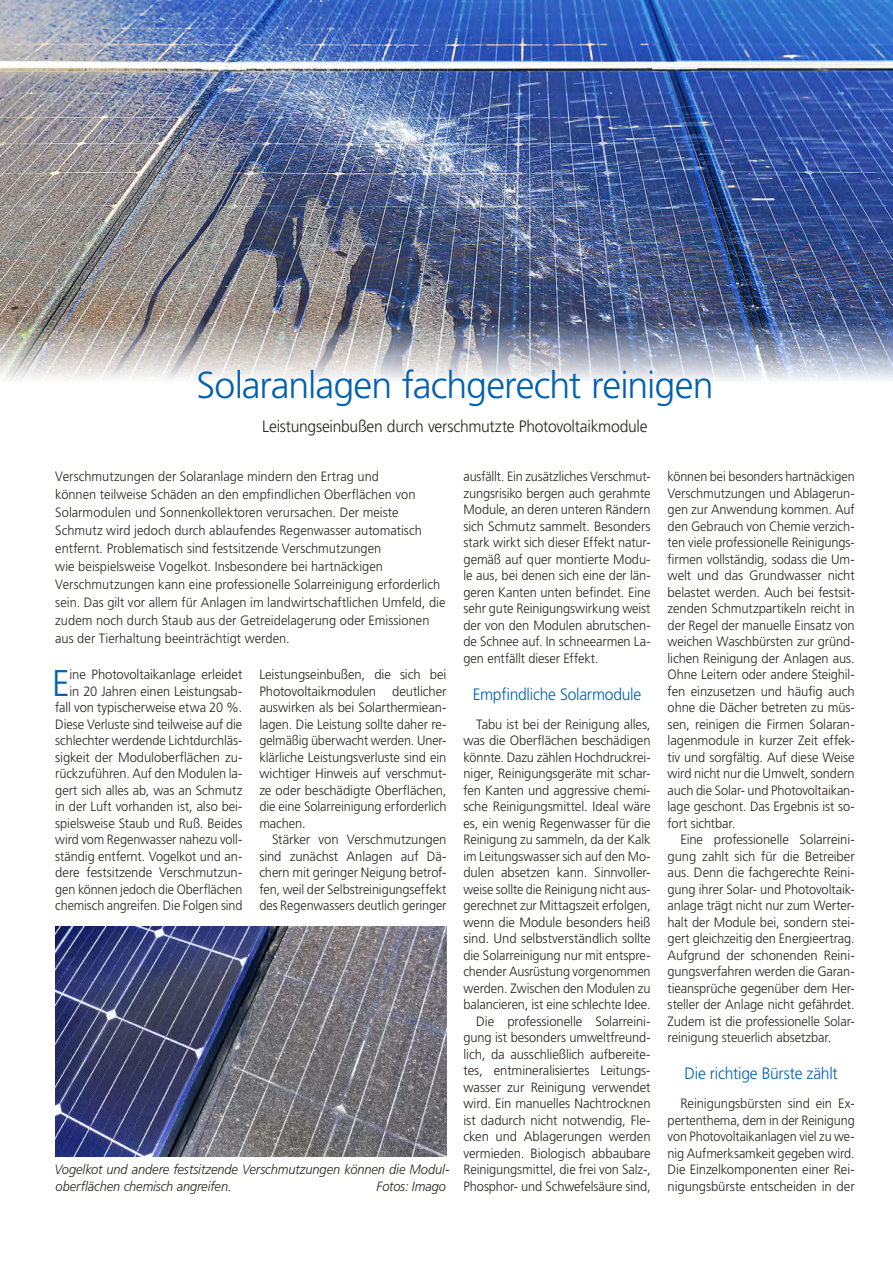
<style>
.page{position:relative;width:893px;height:1263px;background:#fff}
.page>*{position:absolute;margin:0;border:0;box-sizing:border-box;transform-origin:0 0}
.t1{font:300 37.5px "Frutiger LT Std";letter-spacing:-.025em;color:#0060b1}
.t2{font:300 37.2px "Frutiger LT Std";color:#0060b1;scale:.95 1}
.t3{font:300 16.5px "Frutiger LT Std";letter-spacing:-.015em;color:#28231d;scale:.95 1}
.t4{font:300 16.5px "Frutiger LT Std";letter-spacing:-.015em;color:#0060b1;scale:.95 1}
.t5{font:300 13.5px/16.5px "Frutiger LT Std";letter-spacing:-.005em;color:#28231d;text-align:justify}
.t6{font:300 13.5px/16.5px "Frutiger LT Std";letter-spacing:-.005em;color:#28231d;text-align:right;scale:.96 1}
.t7{font:300 13.5px/16.5px "Frutiger LT Std";letter-spacing:-.005em;color:#28231d;text-align:justify;scale:.93 1}
.t8{font:300 13.5px/18px "Frutiger LT Std";letter-spacing:-.005em;color:#28231d;scale:.95 1}
.t9{font:300 13.5px/16.5px "Frutiger LT Std";letter-spacing:-.005em;color:#28231d;text-align:justify;scale:.94 1}
.t10{font:italic 300 13.5px/16.5px "Frutiger LT Std";letter-spacing:-.01em;color:#28231d;scale:.95 1}
</style>
<div class="page">
<img style="left:0;top:0;width:893px;height:380px">
<img style="left:55px;top:926px;width:391px;height:230px">
<h1 class="t1" style="left:196px;top:364px;width:519px">Solaranlagen fachgerecht reinigen</h1>
<p class="t3" style="left:262px;top:416px;width:407px">Leistungseinbußen durch verschmutzte Photovoltaikmodule</p>
<p class="t8" style="left:55px;top:467px;width:412px">Verschmutzungen der Solaranlage mindern den Ertrag und<br>können teilweise Schäden an den empfindlichen Oberflächen von Solarmodulen und Sonnenkollektoren verursachen. Der meiste Schmutz wird jedoch durch ablaufendes Regenwasser automatisch entfernt. Problematisch sind festsitzende Verschmutzungen<br>wie beispielsweise Vogelkot. Insbesondere bei hartnäckigen Verschmutzungen kann eine professionelle Solarreinigung erforderlich sein. Das gilt vor allem für Anlagen im landwirtschaftlichen Umfeld, die zudem noch durch Staub aus der Getreidelagerung oder Emissionen aus der Tierhaltung beeinträchtigt werden.</p>
<h2 class="t2" style="left:52px;top:662px;width:20px">E</h2>
<p class="t9" style="left:463px;top:468px;width:201px">ausfällt. Ein zusätzliches Verschmut&shy;zungsrisiko bergen auch gerahmte Module, an deren unteren Rändern sich Schmutz sammelt. Besonders stark wirkt sich dieser Effekt natur&shy;gemäß auf quer montierte Modu&shy;le aus, bei denen sich eine der län&shy;geren Kanten unten befindet. Eine sehr gute Reinigungswirkung weist der von den Modulen abrutschen&shy;de Schnee auf. In schneearmen La&shy;gen entfällt dieser Effekt.</p>
<p class="t4" style="left:473px;top:685px;width:179px">Empfindliche Solarmodule</p>
<p class="t6" style="left:463px;top:716px;width:196px">Tabu ist bei der Reinigung alles, was die Oberflächen beschädigen könnte. Dazu zählen Hochdruckrei&shy;niger, Reinigungsgeräte mit schar&shy;fen Kanten und aggressive chemi&shy;sche Reinigungsmittel. Ideal wäre es, ein wenig Regenwasser für die Reinigung zu sammeln, da der Kalk im Leitungswasser sich auf den Mo&shy;dulen absetzen kann. Sinnvoller&shy;weise sollte die Reinigung nicht aus&shy;gerechnet zur Mittagszeit erfolgen, wenn die Module besonders heiß sind. Und selbstverständlich sollte die Solarreinigung nur mit entspre&shy;chender Ausrüstung vorgenommen werden. Zwischen den Modulen zu balancieren, ist eine schlechte Idee.<br>Die professionelle Solarreini&shy;gung ist besonders umweltfreund&shy;lich, da ausschließlich aufbereite&shy;tes, entmineralisiertes Leitungs&shy;wasser zur Reinigung verwendet wird. Ein manuelles Nachtrocknen ist dadurch nicht notwendig, Fle&shy;cken und Ablagerungen werden vermieden. Biologisch abbaubare Reinigungsmittel, die frei von Salz-, Phosphor- und Schwefelsäure sind,</p>
<p class="t7" style="left:668px;top:468px;width:203px">können bei besonders hartnäckigen Verschmutzungen und Ablagerun&shy;gen zur Anwendung kommen. Auf den Gebrauch von Chemie verzich&shy;ten viele professionelle Reinigungs&shy;firmen vollständig, sodass die Um&shy;welt und das Grundwasser nicht belastet werden. Auch bei festsit&shy;zenden Schmutzpartikeln reicht in der Regel der manuelle Einsatz von weichen Waschbürsten zur gründ&shy;lichen Reinigung der Anlagen aus.<br>Ohne Leitern oder andere Steighil&shy;fen einzusetzen und häufig auch ohne die Dächer betreten zu müs&shy;sen, reinigen die Firmen Solaran&shy;lagenmodule in kurzer Zeit effek&shy;tiv und sorgfältig. Auf diese Weise wird nicht nur die Umwelt, sondern auch die Solar- und Photovoltaikan&shy;lage geschont. Das Ergebnis ist so&shy;fort sichtbar.</p>
<p class="t5" style="left:668px;top:831px;width:189px;text-indent:13px">Eine professionelle Solarreini&shy;gung zahlt sich für die Betreiber aus. Denn die fachgerechte Reini&shy;gung ihrer Solar- und Photovoltaik&shy;anlage trägt nicht nur zum Werter&shy;halt der Module bei, sondern stei&shy;gert gleichzeitig den Energieertrag.<br>Aufgrund der schonenden Reini&shy;gungsverfahren werden die Garan&shy;tieansprüche gegenüber dem Her&shy;steller der Anlage nicht gefährdet.<br>Zudem ist die professionelle Solar&shy;reinigung steuerlich absetzbar.</p>
<p class="t4" style="left:684px;top:1064px;width:163px">Die richtige Bürste zählt</p>
<p class="t5" style="left:668px;top:1095px;width:189px;text-indent:13px">Reinigungsbürsten sind ein Ex&shy;pertenthema, dem in der Reinigung von Photovoltaikanlagen viel zu we&shy;nig Aufmerksamkeit gegeben wird.<br>Die Einzelkomponenten einer Rei&shy;nigungsbürste entscheiden in der</p>
<p class="t5" style="left:55px;top:666px;width:189px;text-align:right">ine Photovoltaikanlage erleidet<br>in 20 Jahren einen Leistungsab&shy;fall von typischerweise etwa 20 %.<br>Diese Verluste sind teilweise auf die schlechter werdende Lichtdurchläs&shy;sigkeit der Moduloberflächen zu&shy;rückzuführen. Auf den Modulen la&shy;gert sich alles ab, was an Schmutz in der Luft vorhanden ist, also bei&shy;spielsweise Staub und Ruß. Beides wird vom Regenwasser nahezu voll&shy;ständig entfernt. Vogelkot und an&shy;dere festsitzende Verschmutzun&shy;gen können jedoch die Oberflächen chemisch angreifen. Die Folgen sind</p>
<p class="t5" style="left:259px;top:666px;width:189px">Leistungseinbußen, die sich bei Photovoltaikmodulen deutlicher auswirken als bei Solarthermiean&shy;lagen. Die Leistung sollte daher re&shy;gelmäßig überwacht werden. Uner&shy;klärliche Leistungsverluste sind ein wichtiger Hinweis auf verschmut&shy;ze oder beschädigte Oberflächen, die eine Solarreinigung erforderlich machen.</p>
<p class="t5" style="left:259px;top:831px;width:189px;text-indent:13px">Stärker von Verschmutzungen sind zunächst Anlagen auf Dä&shy;chern mit geringer Neigung betrof&shy;fen, weil der Selbstreinigungseffekt des Regenwassers deutlich geringer</p>
<p class="t10" style="left:54px;top:1161px;width:416px">Vogelkot und andere festsitzende Verschmutzungen können die Modul&shy;oberflächen chemisch angreifen.</p>
<p class="t10" style="left:377px;top:1178px;width:74px">Fotos: Imago</p>
</div>
